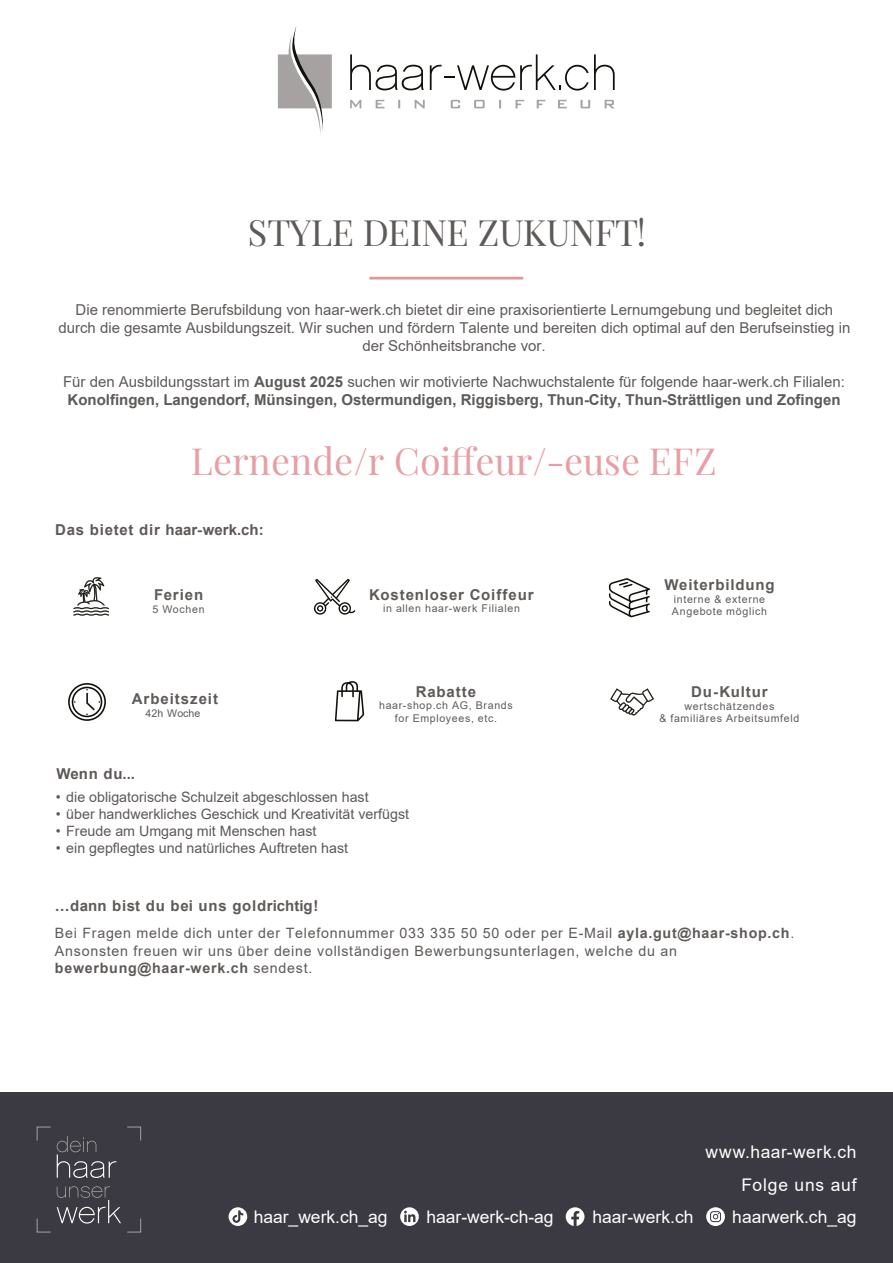
<style>
.page{position:relative;width:893px;height:1263px;background:#fff}
.page>*{position:absolute;margin:0;border:0;box-sizing:border-box;transform-origin:0 0}
.t1{font:37.35px "Playfair Display";color:#e79ea4}
.t2{font:36.15px "Playfair Display";letter-spacing:-.01em;color:#5e5a58}
.t3{font:17.4px "Arial";color:#fff}
.t4{font:17.4px/33.2px "Arial";letter-spacing:.04em;color:#fff;text-align:right}
.t5{font:15px/18px "Arial";color:#5e5a58;text-align:center}
.t6{font:700 15px/18px "Arial";color:#5e5a58}
.t7{font:700 15px "Arial";letter-spacing:.05em;color:#5e5957}
.t8{font:700 15px "Arial";letter-spacing:.05em;color:#5e5a58}
.t9{font:700 15px "Arial";letter-spacing:.06em;color:#5e5a58}
.t10{font:700 15px "Arial";letter-spacing:.055em;color:#5e5a58}
.t11{font:700 15px "Arial";letter-spacing:.065em;color:#5e5a58}
.t12{font:14.25px/17.1px "Arial";letter-spacing:.05em;color:#5e5a58}
.t13{font:14.25px "Arial";color:#5e5957}
.t14{font:10.65px/12.8px "Arial";letter-spacing:.065em;color:#5e5a58;text-align:center}
.t15{font:10.65px "Arial";color:#5e5a58}
.s1{font-weight:400}
.s2{font-weight:700}
</style>
<div class="page">
<div style="left:0;top:1093px;width:893px;height:170px;background:#3b3941"></div>
<svg style="left:706px;top:1207px;width:19px;height:19px"></svg>
<svg style="left:566px;top:1207px;width:18px;height:19px"></svg>
<svg style="left:400px;top:1207px;width:19px;height:19px"></svg>
<svg style="left:229px;top:1207px;width:18px;height:19px"></svg>
<svg style="left:350px;top:54px;width:74px;height:36px"></svg>
<svg style="left:430px;top:54px;width:185px;height:37px"></svg>
<svg style="left:350px;top:100px;width:11px;height:8px"></svg>
<svg style="left:376px;top:100px;width:8px;height:8px"></svg>
<svg style="left:398px;top:100px;width:2px;height:8px"></svg>
<svg style="left:415px;top:100px;width:10px;height:8px"></svg>
<svg style="left:451px;top:100px;width:9px;height:8px"></svg>
<svg style="left:474px;top:100px;width:11px;height:8px"></svg>
<svg style="left:499px;top:100px;width:2px;height:8px"></svg>
<svg style="left:515px;top:100px;width:9px;height:8px"></svg>
<svg style="left:537px;top:100px;width:8px;height:8px"></svg>
<svg style="left:558px;top:100px;width:9px;height:8px"></svg>
<svg style="left:580px;top:100px;width:10px;height:8px"></svg>
<svg style="left:605px;top:100px;width:9px;height:8px"></svg>
<svg style="left:278px;top:26px;width:54px;height:109px"></svg>
<svg style="left:57px;top:1136px;width:59px;height:42px"></svg>
<svg style="left:36px;top:1218px;width:15px;height:15px"></svg>
<svg style="left:36px;top:1126px;width:15px;height:15px"></svg>
<svg style="left:127px;top:1126px;width:14px;height:15px"></svg>
<svg style="left:57px;top:1186px;width:84px;height:47px"></svg>
<svg style="left:313px;top:579px;width:42px;height:36px"></svg>
<svg style="left:73px;top:577px;width:36px;height:39px"></svg>
<svg style="left:610px;top:688px;width:44px;height:28px"></svg>
<svg style="left:68px;top:683px;width:38px;height:38px"></svg>
<svg style="left:335px;top:681px;width:29px;height:40px"></svg>
<hr style="left:369px;top:277px;width:154px;height:2px;background:#e6959d">
<svg style="left:608px;top:578px;width:42px;height:40px"></svg>
<h2 class="t2" style="left:248px;top:207px;width:399px">STYLE DEINE ZUKUNFT!</h2>
<p class="t5" style="left:58px;top:301px;width:793px">Die renommierte Berufsbildung von haar-werk.ch bietet dir eine praxisorientierte Lernumgebung und begleitet dich durch die gesamte Ausbildungszeit. Wir suchen und fördern Talente und bereiten dich optimal auf den Berufseinstieg in der Schönheitsbranche vor.</p>
<p class="t6" style="left:63px;top:373px;width:783px"><span class="s1">Für den Ausbildungsstart im</span> August 2025 <span class="s1">suchen wir motivierte Nachwuchstalente für folgende haar-werk.ch Filialen:<br></span>Konolfingen, Langendorf, Münsingen, Ostermundigen, Riggisberg, Thun-City, Thun-Strättligen und Zofingen</p>
<h1 class="t1" style="left:191px;top:435px;width:527px">Lernende/r Coiffeur/-euse EFZ</h1>
<p class="t7" style="left:55px;top:519px;width:210px">Das bietet dir haar-werk.ch:</p>
<p class="t9" style="left:664px;top:574px;width:112px">Weiterbildung</p>
<p class="t14" style="left:674px;top:592px;width:93px">interne &amp; externe</p>
<p class="t10" style="left:369px;top:584px;width:166px">Kostenloser Coiffeur</p>
<p class="t14" style="left:383px;top:602px;width:138px">in allen haar-werk Filialen</p>
<p class="t6" style="left:154px;top:586px;width:51px">Ferien</p>
<p class="t14" style="left:152px;top:602px;width:54px">5 Wochen</p>
<p class="t14" style="left:672px;top:605px;width:97px">Angebote möglich</p>
<p class="t11" style="left:132px;top:688px;width:88px">Arbeitszeit</p>
<p class="t15" style="left:146px;top:705px;width:56px">42h Woche</p>
<p class="t9" style="left:416px;top:681px;width:62px">Rabatte</p>
<p class="t14" style="left:379px;top:699px;width:135px">haar-shop.ch AG, Brands for Employees, etc.</p>
<p class="t7" style="left:56px;top:763px;width:80px">Wenn du...</p>
<p class="t13" style="left:56px;top:787px;width:314px">• die obligatorische Schulzeit abgeschlossen hast</p>
<p class="t13" style="left:56px;top:804px;width:355px">• über handwerkliches Geschick und Kreativität verfügst</p>
<p class="t13" style="left:56px;top:821px;width:262px">• Freude am Umgang mit Menschen hast</p>
<p class="t13" style="left:56px;top:838px;width:294px">• ein gepflegtes und natürliches Auftreten hast</p>
<p class="t9" style="left:691px;top:681px;width:78px">Du-Kultur</p>
<p class="t14" style="left:659px;top:699px;width:142px">wertschätzendes<br>&amp; familiäres Arbeitsumfeld</p>
<p class="t8" style="left:55px;top:895px;width:265px">...dann bist du bei uns goldrichtig!</p>
<p class="t12" style="left:55px;top:925px;width:741px">Bei Fragen melde dich unter der Telefonnummer 033 335 50 50 oder per E-Mail <span class="s2">ayla.gut@haar-shop.ch</span>.<br>Ansonsten freuen wir uns über deine vollständigen Bewerbungsunterlagen, welche du an <span class="s2">bewerbung@haar-werk.ch</span> sendest.</p>
<p class="t4" style="left:705px;top:1135px;width:153px">www.haar-werk.ch<br>Folge uns auf</p>
<p class="t3" style="left:254px;top:1205px;width:135px">haar_werk.ch_ag</p>
<p class="t3" style="left:426px;top:1205px;width:129px">haar-werk-ch-ag</p>
<p class="t3" style="left:592px;top:1205px;width:102px">haar-werk.ch</p>
<p class="t3" style="left:732px;top:1205px;width:126px">haarwerk.ch_ag</p>
</div>
